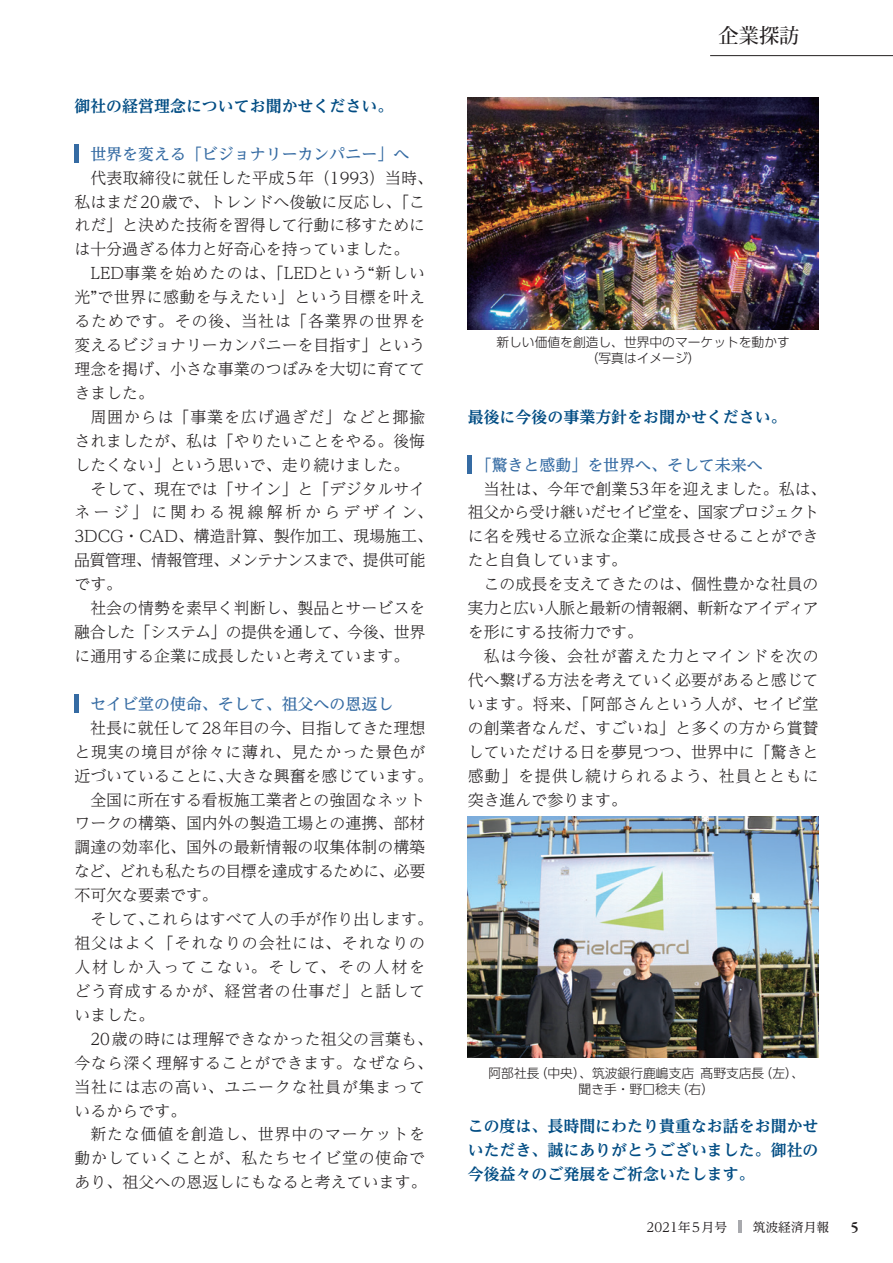
<style>
.page{position:relative;width:893px;height:1263px;background:#fff}
.page>*{position:absolute;margin:0;border:0;box-sizing:border-box;transform-origin:0 0}
.t1{font:500 20.25px "Koz Min Pro";color:#231f20}
.t2{font:300 15.9px/23.9px "UD Reimin Pr 6 N";color:#231f20;text-align:justify}
.t3{font:700 15.9px/23.9px "UD Reimin Pr 6 N";color:#014c83;text-align:justify}
.t4{font:300 15.9px "UD Reimin Pr 6 N";letter-spacing:.05em;color:#231f20}
.t5{font:300 15.9px "UD Reimin Pr 6 N";letter-spacing:.055em;color:#231f20}
.t6{font:500 15.9px "UD Reimin Pr 6 N";color:#356ba3}
.t7{font:300 15.9px "UD Reimin Pr 6 N";letter-spacing:-.045em;color:#231f20}
.t8{font:300 15.9px "UD Reimin Pr 6 N";letter-spacing:-.02em;color:#231f20}
.t9{font:300 15.9px "UD Reimin Pr 6 N";letter-spacing:.025em;color:#231f20}
.t10{font:300 15.9px "UD Reimin Pr 6 N";letter-spacing:.115em;color:#231f20}
.t11{font:600 15.9px "Garamond Premr Pro";color:#231f20}
.t12{font:300 12.75px/15.9px "UD Shin Go Pro";color:#231f20;text-align:center}
.t13{font:12.75px "UD Reimin Pr 6 N";color:#231f20}
</style>
<div class="page">
<img style="left:468px;top:816px;width:351px;height:241px">
<hr style="left:710px;top:55px;width:183px;height:1px;background:#231f20">
<hr style="left:468px;top:456px;width:4px;height:18px;background:#356ba3">
<img style="left:468px;top:98px;width:351px;height:232px">
<div style="left:74px;top:145px;width:5px;height:18px;background:#356ba3"></div>
<div style="left:74px;top:695px;width:5px;height:18px;background:#356ba3"></div>
<svg style="left:738px;top:1220px;width:3px;height:13px"></svg>
<p class="t3" style="left:74px;top:94px;width:320px">御社の経営理念についてお聞かせください。</p>
<p class="t6" style="left:90px;top:141px;width:320px">世界を変える「ビジョナリーカンパニー」へ</p>
<p class="t2" style="left:74px;top:165px;width:360px;text-align:left;text-indent:16px">代表取締役に就任した平成5年（1993）当時、私はまだ20歳で、トレンドへ俊敏に反応し、「これだ」と決めた技術を習得して行動に移すためには十分過ぎる体力と好奇心を持っていました。</p>
<p class="t2" style="left:74px;top:261px;width:352px;text-indent:16px">LED事業を始めたのは、「LEDという“新しい光”で世界に感動を与えたい」という目標を叶えるためです。その後、当社は「各業界の世界を変えるビジョナリーカンパニーを目指す」という理念を掲げ、小さな事業のつぼみを大切に育ててきました。</p>
<p class="t2" style="left:74px;top:404px;width:352px;text-indent:16px">周囲からは「事業を広げ過ぎだ」などと揶揄されましたが、私は「やりたいことをやる。後悔したくない」という思いで、走り続けました。</p>
<p class="t2" style="left:74px;top:476px;width:361px;text-align:left;text-indent:16px">そして、現在では「サイン」と「デジタルサイネージ」に関わる視線解析からデザイン、<br>3DCG・CAD、構造計算、製作加工、現場施工、品質管理、情報管理、メンテナンスまで、提供可能です。</p>
<p class="t2" style="left:74px;top:596px;width:352px;text-indent:16px">社会の情勢を素早く判断し、製品とサービスを融合した「システム」の提供を通して、今後、世界に通用する企業に成長したいと考えています。</p>
<p class="t6" style="left:90px;top:691px;width:304px">セイビ堂の使命、そして、祖父への恩返し</p>
<p class="t8" style="left:90px;top:715px;width:337px">社長に就任して28年目の今、目指してきた理想</p>
<p class="t5" style="left:74px;top:739px;width:352px">と現実の境目が徐々に薄れ、見たかった景色が</p>
<p class="t2" style="left:74px;top:763px;width:360px">近づいていることに、大きな興奮を感じています。</p>
<p class="t2" style="left:90px;top:787px;width:336px">全国に所在する看板施工業者との強固なネット</p>
<p class="t2" style="left:74px;top:811px;width:352px">ワークの構築、国内外の製造工場との連携、部材</p>
<p class="t2" style="left:74px;top:835px;width:352px">調達の効率化、国外の最新情報の収集体制の構築</p>
<p class="t7" style="left:74px;top:858px;width:353px">など、どれも私たちの目標を達成するために、必要</p>
<p class="t2" style="left:74px;top:883px;width:145px">不可欠な要素です。</p>
<p class="t2" style="left:90px;top:907px;width:344px">そして、これらはすべて人の手が作り出します。</p>
<p class="t5" style="left:74px;top:930px;width:352px">祖父はよく「それなりの会社には、それなりの</p>
<p class="t10" style="left:74px;top:954px;width:352px">人材しか入ってこない。そして、その人材を</p>
<p class="t4" style="left:74px;top:978px;width:352px">どう育成するかが、経営者の仕事だ」と話して</p>
<p class="t2" style="left:74px;top:1002px;width:82px">いました。</p>
<p class="t2" style="left:90px;top:1026px;width:344px">20歳の時には理解できなかった祖父の言葉も、</p>
<p class="t9" style="left:74px;top:1050px;width:360px">今なら深く理解することができます。なぜなら、</p>
<p class="t4" style="left:74px;top:1074px;width:352px">当社には志の高い、ユニークな社員が集まって</p>
<p class="t2" style="left:74px;top:1098px;width:114px">いるからです。</p>
<p class="t5" style="left:90px;top:1121px;width:336px">新たな価値を創造し、世界中のマーケットを</p>
<p class="t4" style="left:74px;top:1145px;width:352px">動かしていくことが、私たちセイビ堂の使命で</p>
<p class="t2" style="left:74px;top:1170px;width:354px">あり、祖父への恩返しにもなると考えています。</p>
<p class="t1" style="left:719px;top:21px;width:82px">企業探訪</p>
<p class="t12" style="left:496px;top:334px;width:295px">新しい価値を創造し、世界中のマーケットを動かす（写真はイメージ）</p>
<p class="t3" style="left:468px;top:405px;width:320px">最後に今後の事業方針をお聞かせください。</p>
<p class="t6" style="left:476px;top:452px;width:289px">「驚きと感動」を世界へ、そして未来へ</p>
<p class="t2" style="left:468px;top:476px;width:360px;text-align:left;text-indent:16px">当社は、今年で創業53年を迎えました。私は、祖父から受け継いだセイビ堂を、国家プロジェクトに名を残せる立派な企業に成長させることができたと自負しています。</p>
<p class="t2" style="left:468px;top:572px;width:353px;text-indent:16px">この成長を支えてきたのは、個性豊かな社員の実力と広い人脈と最新の情報網、斬新なアイディアを形にする技術力です。</p>
<p class="t2" style="left:468px;top:643px;width:352px;text-indent:16px">私は今後、会社が蓄えた力とマインドを次の代へ繋げる方法を考えていく必要があると感じています。将来、「阿部さんという人が、セイビ堂の創業者なんだ、すごいね」と多くの方から賞賛していただける日を夢見つつ、世界中に「驚きと感動」を提供し続けられるよう、社員とともに突き進んで参ります。</p>
<p class="t12" style="left:488px;top:1065px;width:317px">阿部社長（中央）、筑波銀行鹿嶋支店髙野支店長（左）、聞き手・野口稔夫（右）</p>
<p class="t3" style="left:468px;top:1114px;width:352px">この度は、長時間にわたり貴重なお話をお聞かせいただき、誠にありがとうございました。御社の今後益々のご発展をご祈念いたします。</p>
<p class="t13" style="left:647px;top:1216px;width:184px">2021年 5月号　　筑波経済月報</p>
<p class="t11" style="left:851px;top:1217px;width:9px">5</p>
</div>
